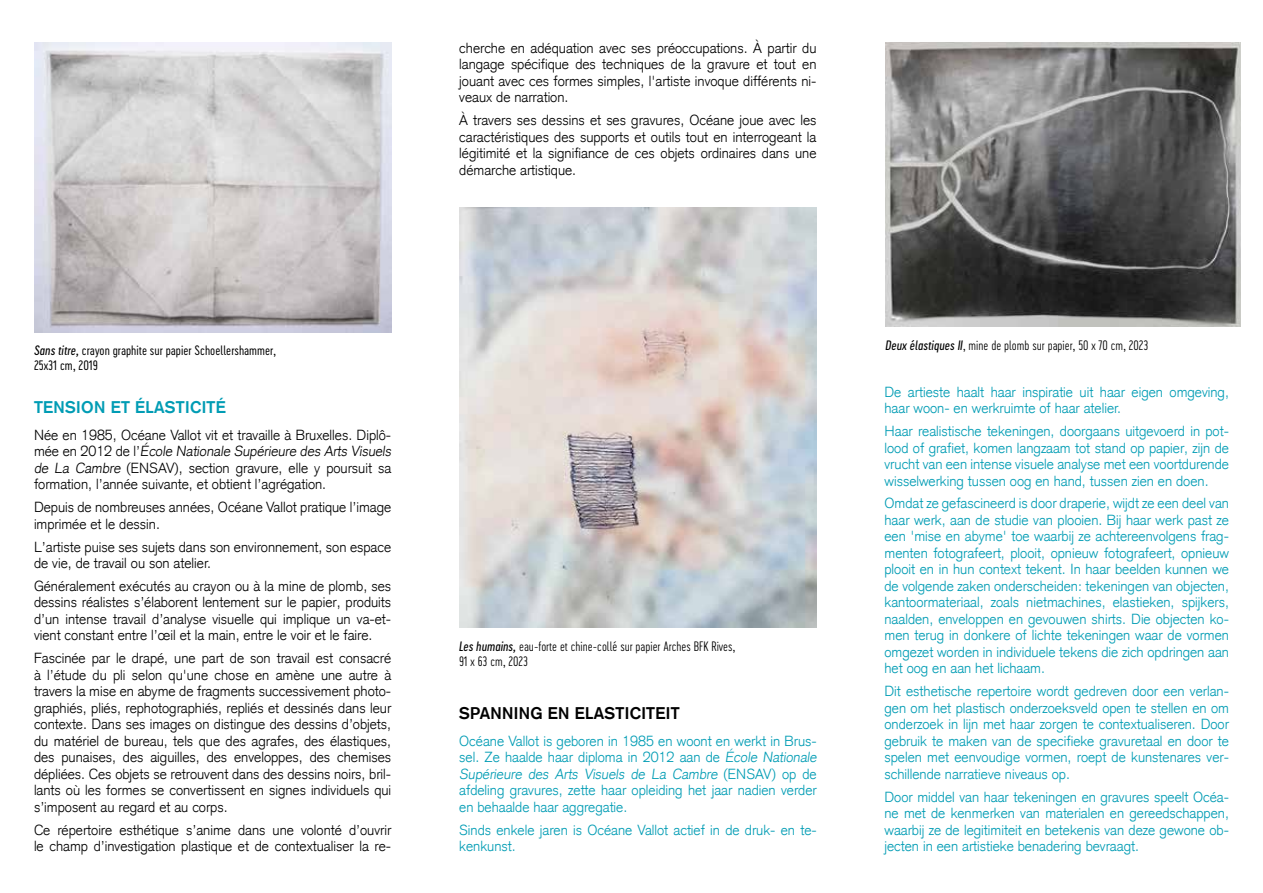
<style>
.page{position:relative;width:1263px;height:893px;background:#fff}
.page>*{position:absolute;margin:0;border:0;box-sizing:border-box;transform-origin:0 0}
.t1{font:700 16.5px "Akzidenz Grotesk CE";letter-spacing:.02em;color:#000}
.t2{font:700 16.5px "Akzidenz Grotesk CE";letter-spacing:.02em;color:#009cb4}
.t3{font:300 14.25px/16.5px "Akzidenz Grotesk CE";color:#009cb4;text-align:justify}
.t4{font:300 14.25px/16.5px "Akzidenz Grotesk CE";color:#000}
.t5{font:12.75px/15px "Cervo Neue Extra Light Neue";color:#000}
.t6{font:12.75px/15px "Cervo Neue Light Neue";color:#000}
.s1{font-family:"Cervo Neue Regular Neue";font-style:italic}
</style>
<div class="page">
<img style="left:885px;top:43px;width:356px;height:284px">
<img style="left:34px;top:43px;width:357px;height:289px">
<img style="left:459px;top:207px;width:358px;height:421px">
<p class="t6" style="left:34px;top:343px;width:244px"><span class="s1">Sans titre,</span> crayon graphite sur papier Schoellershammer,<br>25x31 cm, 2019</p>
<p class="t2" style="left:34px;top:397px;width:193px">TENSION ET ÉLASTICITÉ</p>
<p class="t4" style="left:34px;top:426px;width:361px">Née en 1985, Océane Vallot vit et travaille à Bruxelles. Diplô&shy;m é e e n 2 0 1 2 d e l ’ École Nationale Supérieure des Arts Visuels de La Cambre (ENSAV), section gravure, elle y poursuit sa formation, l’année suivante, et obtient l’agrégation.</p>
<p class="t4" style="left:34px;top:499px;width:359px">Depuis de nombreuses années, Océane Vallot pratique l’image imprimée et le dessin.</p>
<p class="t4" style="left:34px;top:538px;width:359px">L’artiste puise ses sujets dans son environnement, son espace de vie, de travail ou son atelier.</p>
<p class="t4" style="left:34px;top:578px;width:359px;text-align:justify">Généralement exécutés au crayon ou à la mine de plomb, ses dessins réalistes s’élaborent lentement sur le papier, produits d’un intense travail d’analyse visuelle qui implique un va-et&shy;vient constant entre l’œil et la main, entre le voir et le faire.</p>
<p class="t4" style="left:34px;top:650px;width:359px;text-align:justify">Fascinée par le drapé, une part de son travail est consacré à l’étude du pli selon qu'une chose en amène une autre à travers la mise en abyme de fragments successivement photo&shy;graphiés, pliés, rephotographiés, repliés et dessinés dans leur contexte. Dans ses images on distingue des dessins d’objets, du matériel de bureau, tels que des agrafes, des élastiques, des punaises, des aiguilles, des enveloppes, des chemises dépliées. Ces objets se retrouvent dans des dessins noirs, bril&shy;lants où les formes se convertissent en signes individuels qui s’imposent au regard et au corps.</p>
<p class="t4" style="left:34px;top:821px;width:359px">Ce répertoire esthétique s’anime dans une volonté d’ouvrir le champ d’investigation plastique et de contextualiser la re-</p>
<p class="t4" style="left:459px;top:40px;width:359px;text-align:justify">cherche en adéquation avec ses préoccupations. À partir du langage spécifique des techniques de la gravure et tout en jouant avec ces formes simples, l'artiste invoque différents ni&shy;veaux de narration.</p>
<p class="t4" style="left:459px;top:112px;width:359px;text-align:justify">À travers ses dessins et ses gravures, Océane joue avec les caractéristiques des supports et outils tout en interrogeant la légitimité et la signifiance de ces objets ordinaires dans une démarche artistique.</p>
<p class="t5" style="left:459px;top:639px;width:278px"><span class="s1">Les humains,</span> eau-forte et chine-collé sur papier Arches BFK Rives,<br>91 x 63 cm, 2023</p>
<p class="t1" style="left:459px;top:703px;width:222px">SPANNING EN ELASTICITEIT</p>
<p class="t3" style="left:459px;top:732px;width:361px;text-align:left">Océane Vallot is geboren in 1985 en woont en werkt in Brus&shy;sel. Ze haalde haar diploma in 2012 aan de École Nationale Supérieure des Arts Visuels de La Cambre ( E N S AV) o p d e afdeling gravures, zette haar opleiding het jaar nadien verder en behaalde haar aggregatie.</p>
<p class="t3" style="left:459px;top:821px;width:359px">Sinds enkele jaren is Océane Vallot actief in de druk- en te&shy;kenkunst.</p>
<p class="t5" style="left:885px;top:337px;width:264px"><span class="s1">Deux élastiques II</span>, mine de plomb sur papier, 50 x 70 cm, 2023</p>
<p class="t3" style="left:884px;top:383px;width:346px">De artieste haalt haar inspiratie uit haar eigen omgeving, haar woon- en werkruimte of haar atelier.</p>
<p class="t3" style="left:884px;top:423px;width:346px">Haar realistische tekeningen, doorgaans uitgevoerd in pot&shy;lood of grafiet, komen langzaam tot stand op papier, zijn de vrucht van een intense visuele analyse met een voortdurende wisselwerking tussen oog en hand, tussen zien en doen.</p>
<p class="t3" style="left:884px;top:495px;width:346px">Omdat ze gefascineerd is door draperie, wijdt ze een deel van haar werk, aan de studie van plooien. Bij haar werk past ze een 'mise en abyme' toe waarbij ze achtereenvolgens frag&shy;menten fotografeert, plooit, opnieuw fotografeert, opnieuw plooit en in hun context tekent. In haar beelden kunnen we de volgende zaken onderscheiden: tekeningen van objecten, kantoormateriaal, zoals nietmachines, elastieken, spijkers, naalden, enveloppen en gevouwen shirts. Die objecten ko&shy;men terug in donkere of lichte tekeningen waar de vormen omgezet worden in individuele tekens die zich opdringen aan het oog en aan het lichaam.</p>
<p class="t3" style="left:884px;top:683px;width:346px">Dit esthetische repertoire wordt gedreven door een verlan&shy;gen om het plastisch onderzoeksveld open te stellen en om onderzoek in lijn met haar zorgen te contextualiseren. Door gebruik te maken van de specifieke gravuretaal en door te spelen met eenvoudige vormen, roept de kunstenares ver&shy;schillende narratieve niveaus op.</p>
<p class="t3" style="left:884px;top:788px;width:346px">Door middel van haar tekeningen en gravures speelt Océa&shy;ne met de kenmerken van materialen en gereedschappen, waarbij ze de legitimiteit en betekenis van deze gewone ob&shy;jecten in een artistieke benadering bevraagt.</p>
</div>
